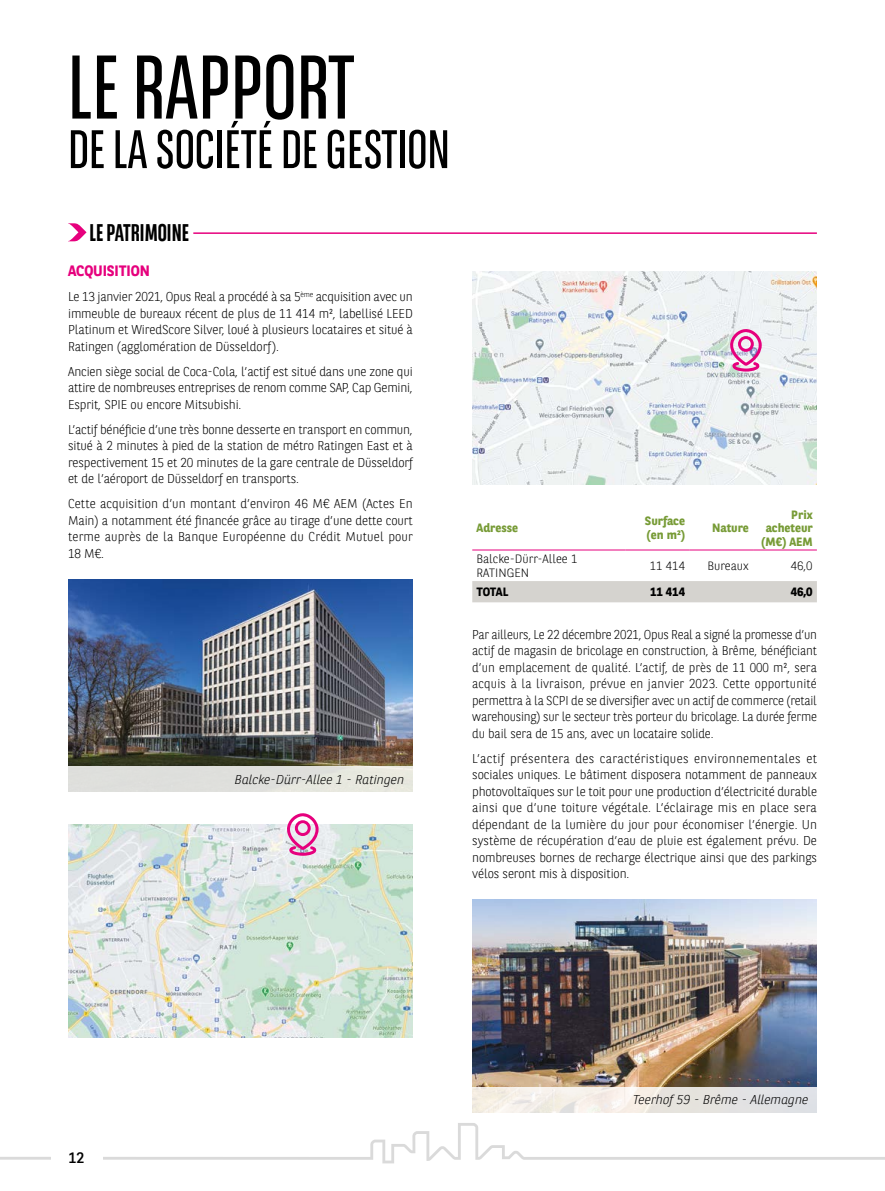
<style>
.page{position:relative;width:885px;height:1191px;background:#fff}
.page>*{position:absolute;margin:0;border:0;box-sizing:border-box;transform-origin:0 0}
.t1{font:90px "BNPP Sans Condensed";color:#000}
.t2{font:54px "BNPP Sans Condensed";color:#000}
.t3{font:700 24px "BNPP Sans Condensed";color:#000}
.t4{font:700 15px "BNPP Sans";letter-spacing:-.01em;color:#e6007d}
.t5{font:15px "BNPP Sans";color:#000}
.t6{font:300 12.75px/16.5px "BNPP Sans";letter-spacing:-.01em;color:#000;text-align:justify}
.t7{font:300 12.75px/16.5px "BNPP Sans";letter-spacing:-.01em;color:#000;text-align:justify;scale:.95 1}
.t8{font:italic 300 12.75px "BNPP Sans";color:#000}
.t9{font:700 12px/13.5px "BNPP Sans";color:#779b36}
.t10{font:300 12px/13.5px "BNPP Sans";color:#000}
.t11{font:700 12px "BNPP Sans";color:#000}
</style>
<div class="page">
<svg style="left:0;top:1123px;width:884px;height:40px"></svg>
<img style="left:68px;top:579px;width:344px;height:187px">
<img style="left:472px;top:899px;width:344px;height:187px">
<img style="left:472px;top:271px;width:344px;height:213px">
<img style="left:68px;top:824px;width:344px;height:213px">
<svg style="left:286px;top:813px;width:32px;height:43px"></svg>
<svg style="left:729px;top:328px;width:32px;height:44px"></svg>
<div style="left:51px;top:1140px;width:51px;height:34px;background:#fff"></div>
<div style="left:68px;top:766px;width:344px;height:26px;background:#dfdfdc"></div>
<svg style="left:472px;top:1086px;width:344px;height:26px;background:#e8e5e0"></svg>
<hr style="left:68px;top:232px;width:748px;height:2px;background:#e6007d">
<div style="left:64px;top:224px;width:129px;height:21px;background:#fff"></div>
<svg style="left:68px;top:223px;width:18px;height:18px"></svg>
<div style="left:472px;top:581px;width:344px;height:21px;background:#d5d3cf"></div>
<hr style="left:472px;top:549px;width:153px;height:1px;background:#e6007d">
<hr style="left:625px;top:549px;width:64px;height:1px;background:#e6007d">
<hr style="left:689px;top:549px;width:64px;height:1px;background:#e6007d">
<hr style="left:753px;top:549px;width:63px;height:1px;background:#e6007d">
<h1 class="t1" style="left:68px;top:40px;width:288px">LE RAPPORT</h1>
<h2 class="t2" style="left:68px;top:121px;width:383px">DE LA SOCIÉTÉ DE GESTION</h2>
<h3 class="t3" style="left:89px;top:220px;width:101px">LE PATRIMOINE</h3>
<p class="t4" style="left:68px;top:263px;width:83px">ACQUISITION</p>
<p class="t6" style="left:68px;top:289px;width:346px">Le 13 janvier 2021, Opus Real a procédé à sa 5<sup>ème</sup> acquisition avec un immeuble de bureaux récent de plus de 11 414 m², labellisé LEED Platinum et WiredScore Silver, loué à plusieurs locataires et situé à Ratingen (agglomération de Düsseldorf).</p>
<p class="t6" style="left:68px;top:363px;width:346px">Ancien siège social de Coca-Cola, l’actif est situé dans une zone qui attire de nombreuses entreprises de renom comme SAP, Cap Gemini, Esprit, SPIE ou encore Mitsubishi.</p>
<p class="t6" style="left:68px;top:421px;width:346px">L’actif bénéficie d’une très bonne desserte en transport en commun, situé à 2 minutes à pied de la station de métro Ratingen East et à respectivement 15 et 20 minutes de la gare centrale de Düsseldorf et de l’aéroport de Düsseldorf en transports.</p>
<p class="t6" style="left:68px;top:496px;width:346px">Cette acquisition d’un montant d’environ 46 M€ AEM (Actes En Main) a notamment été financée grâce au tirage d’une dette court terme auprès de la Banque Européenne du Crédit Mutuel pour 18 M€.</p>
<p class="t8" style="left:235px;top:774px;width:171px">Balcke-Dürr-Allee 1 - Ratingen</p>
<p class="t9" style="left:476px;top:521px;width:43px">Adresse</p>
<p class="t9" style="left:644px;top:515px;width:42px">Surface (en m²)</p>
<p class="t9" style="left:712px;top:521px;width:38px">Nature</p>
<p class="t9" style="left:761px;top:508px;width:53px;text-align:right">Prix acheteur (M€) AEM</p>
<p class="t10" style="left:476px;top:552px;width:102px">Balcke-Dürr-Allee 1<br>RATINGEN</p>
<p class="t10" style="left:649px;top:559px;width:37px">11 414</p>
<p class="t10" style="left:707px;top:559px;width:43px">Bureaux</p>
<p class="t10" style="left:790px;top:559px;width:23px">46,0</p>
<p class="t11" style="left:476px;top:585px;width:33px">TOTAL</p>
<p class="t11" style="left:650px;top:585px;width:36px">11 414</p>
<p class="t11" style="left:790px;top:585px;width:23px">46,0</p>
<p class="t7" style="left:472px;top:626px;width:364px">Par ailleurs, Le 22 décembre 2021, Opus Real a signé la promesse d’un actif de magasin de bricolage en construction, à Brême, bénéficiant d’un emplacement de qualité. L’actif, de près de 11 000 m², sera acquis à la livraison, prévue en janvier 2023. Cette opportunité permettra à la SCPI de se diversifier avec un actif de commerce (retail warehousing) sur le secteur très porteur du bricolage. La durée ferme du bail sera de 15 ans, avec un locataire solide.</p>
<p class="t6" style="left:472px;top:750px;width:346px">L’actif présentera des caractéristiques environnementales et sociales uniques. Le bâtiment disposera notamment de panneaux photovoltaïques sur le toit pour une production d’électricité durable ainsi que d’une toiture végétale. L’éclairage mis en place sera dépendant de la lumière du jour pour économiser l’énergie. Un système de récupération d’eau de pluie est également prévu. De nombreuses bornes de recharge électrique ainsi que des parkings vélos seront mis à disposition.</p>
<p class="t5" style="left:69px;top:1149px;width:17px">12</p>
<p class="t8" style="left:633px;top:1091px;width:177px">Teerhof 59 - Brême - Allemagne</p>
</div>
